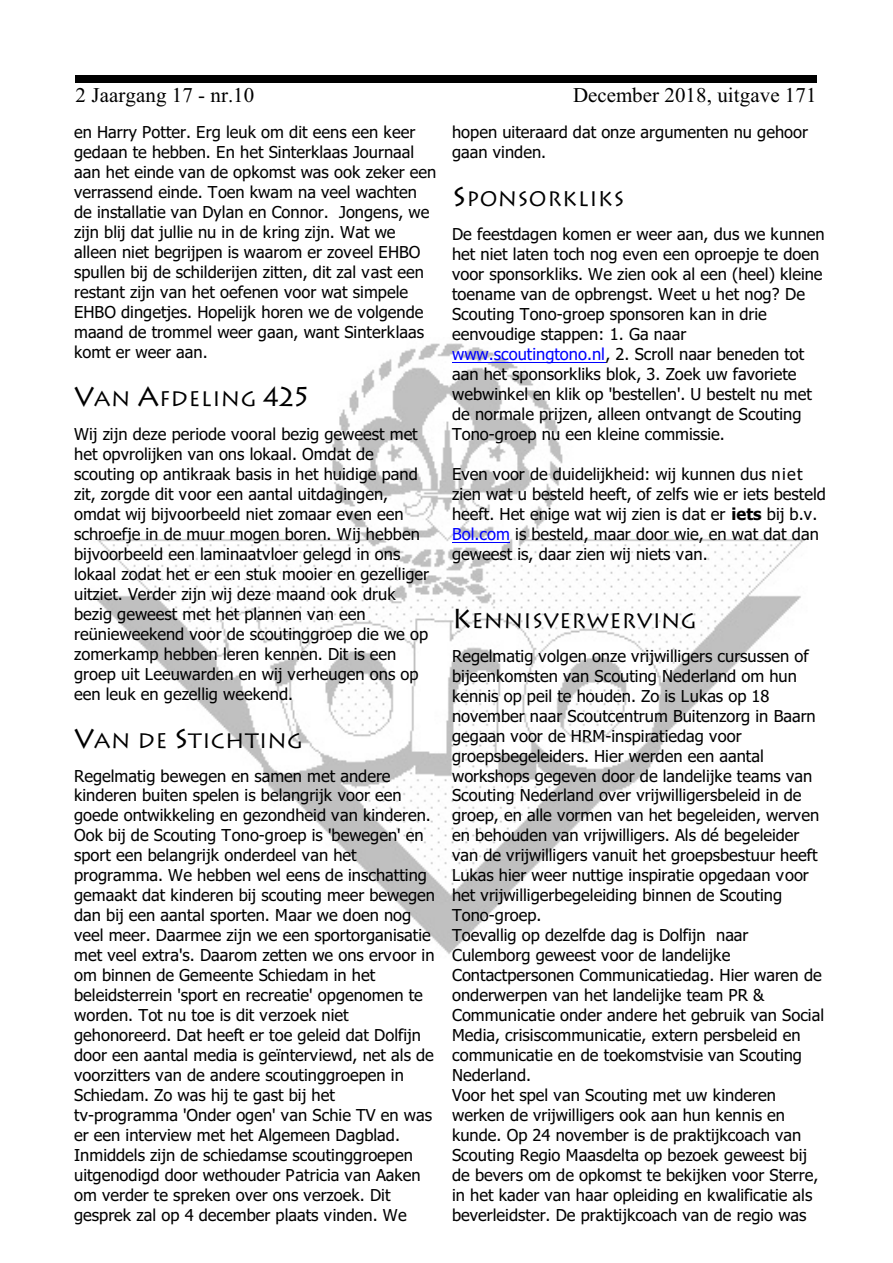
<style>
.page{position:relative;width:893px;height:1263px;background:#fff}
.page>*{position:absolute;margin:0;border:0;box-sizing:border-box;transform-origin:0 0}
.t1{font:21px "Lithograph Plain";letter-spacing:.02em;color:#000}
.t2{font:21px "Times New Roman";letter-spacing:.005em;color:#000}
.t3{font:16.5px/20px "Tahoma";color:#000}
.s1{font-size:27px}
.s2{color:#00f}
.s3{font-style:italic}
.s4{font-weight:700}
</style>
<div class="page">
<img style="left:93px;top:343px;width:712px;height:611px">
<div style="left:76px;top:75px;width:741px;height:7px;background:#000"></div>
<hr style="left:452px;top:362px;width:154px;height:1px;background:#00f">
<hr style="left:452px;top:542px;width:58px;height:1px;background:#00f">
<p class="t2" style="left:76px;top:88px;width:180px">2 Jaargang 17 - nr.10</p>
<p class="t2" style="left:573px;top:88px;width:245px">December 2018, uitgave 171</p>
<p class="t3" style="left:74px;top:124px;width:364px">en Harry Potter. Erg leuk om dit eens een keer gedaan te hebben. En het Sinterklaas Journaal aan het einde van de opkomst was ook zeker een verrassend einde. Toen kwam na veel wachten de installatie van Dylan en Connor. Jongens, we zijn blij dat jullie nu in de kring zijn. Wat we alleen niet begrijpen is waarom er zoveel EHBO spullen bij de schilderijen zitten, dit zal vast een restant zijn van het oefenen voor wat simpele EHBO dingetjes. Hopelijk horen we de volgende maand de trommel weer gaan, want Sinterklaas komt er weer aan.</p>
<p class="t1" style="left:74px;top:391px;width:236px"><span class="s1">V</span>AN <span class="s1">A</span>FDELING <span class="s1">425</span></p>
<p class="t3" style="left:74px;top:425px;width:357px">Wij zijn deze periode vooral bezig geweest met het opvrolijken van ons lokaal. Omdat de scouting op antikraak basis in het huidige pand zit, zorgde dit voor een aantal uitdagingen, omdat wij bijvoorbeeld niet zomaar even een schroefje in de muur mogen boren. Wij hebben bijvoorbeeld een laminaatvloer gelegd in ons lokaal zodat het er een stuk mooier en gezelliger uitziet. Verder zijn wij deze maand ook druk bezig geweest met het plannen van een reünieweekend voor de scoutinggroep die we op zomerkamp hebben leren kennen. Dit is een groep uit Leeuwarden en wij verheugen ons op een leuk en gezellig weekend.</p>
<p class="t1" style="left:74px;top:732px;width:230px"><span class="s1">V</span>AN DE <span class="s1">S</span>TICHTING</p>
<p class="t3" style="left:74px;top:767px;width:362px">Regelmatig bewegen en samen met andere kinderen buiten spelen is belangrijk voor een goede ontwikkeling en gezondheid van kinderen.<br>Ook bij de Scouting Tono-groep is 'bewegen' en sport een belangrijk onderdeel van het programma. We hebben wel eens de inschatting gemaakt dat kinderen bij scouting meer bewegen dan bij een aantal sporten. Maar we doen nog veel meer. Daarmee zijn we een sportorganisatie met veel extra's. Daarom zetten we ons ervoor in om binnen de Gemeente Schiedam in het beleidsterrein 'sport en recreatie' opgenomen te worden. Tot nu toe is dit verzoek niet gehonoreerd. Dat heeft er toe geleid dat Dolfijn door een aantal media is geïnterviewd, net als de voorzitters van de andere scoutinggroepen in Schiedam. Zo was hij te gast bij het tv-programma 'Onder ogen' van Schie TV en was er een interview met het Algemeen Dagblad.<br>Inmiddels zijn de schiedamse scoutinggroepen uitgenodigd door wethouder Patricia van Aaken om verder te spreken over ons verzoek. Dit gesprek zal op 4 december plaats vinden. We</p>
<p class="t3" style="left:452px;top:124px;width:357px">hopen uiteraard dat onze argumenten nu gehoor gaan vinden.</p>
<p class="t1" style="left:452px;top:191px;width:174px"><span class="s1">S</span>PONSORKLIKS</p>
<p class="t3" style="left:452px;top:225px;width:374px">De feestdagen komen er weer aan, dus we kunnen het niet laten toch nog even een oproepje te doen voor sponsorkliks. We zien ook al een (heel) kleine toename van de opbrengst. Weet u het nog? De Scouting Tono-groep sponsoren kan in drie eenvoudige stappen: 1. Ga naar <span class="s2">www.scoutingtono.nl</span>, 2. Scroll naar beneden tot aan het sponsorkliks blok, 3. Zoek uw favoriete webwinkel en klik op 'bestellen'. U bestelt nu met de normale prijzen, alleen ontvangt de Scouting Tono-groep nu een kleine commissie.</p>
<p class="t3" style="left:452px;top:465px;width:375px">Even voor de duidelijkheid: wij kunnen dus <span class="s3">niet </span>zien wat u besteld heeft, of zelfs wie er iets besteld heeft. Het enige wat wij zien is dat er <span class="s4">iets</span> bij b.v.<br><span class="s2">Bol.com</span> is besteld, maar door wie, en wat dat dan geweest is, daar zien wij niets van.</p>
<p class="t1" style="left:452px;top:612px;width:246px"><span class="s1">K</span>ENNISVERWERVING</p>
<p class="t3" style="left:452px;top:647px;width:373px">Regelmatig volgen onze vrijwilligers cursussen of bijeenkomsten van Scouting Nederland om hun kennis op peil te houden. Zo is Lukas op 18 november naar Scoutcentrum Buitenzorg in Baarn gegaan voor de HRM-inspiratiedag voor groepsbegeleiders. Hier werden een aantal workshops gegeven door de landelijke teams van Scouting Nederland over vrijwilligersbeleid in de groep, en alle vormen van het begeleiden, werven en behouden van vrijwilligers. Als dé begeleider van de vrijwilligers vanuit het groepsbestuur heeft Lukas hier weer nuttige inspiratie opgedaan voor het vrijwilligerbegeleiding binnen de Scouting Tono-groep.<br>Toevallig op dezelfde dag is Dolfijn naar Culemborg geweest voor de landelijke Contactpersonen Communicatiedag. Hier waren de onderwerpen van het landelijke team PR &amp; Communicatie onder andere het gebruik van Social Media, crisiscommunicatie, extern persbeleid en communicatie en de toekomstvisie van Scouting Nederland.<br>Voor het spel van Scouting met uw kinderen werken de vrijwilligers ook aan hun kennis en kunde. Op 24 november is de praktijkcoach van Scouting Regio Maasdelta op bezoek geweest bij de bevers om de opkomst te bekijken voor Sterre, in het kader van haar opleiding en kwalificatie als beverleidster. De praktijkcoach van de regio was</p>
</div>
